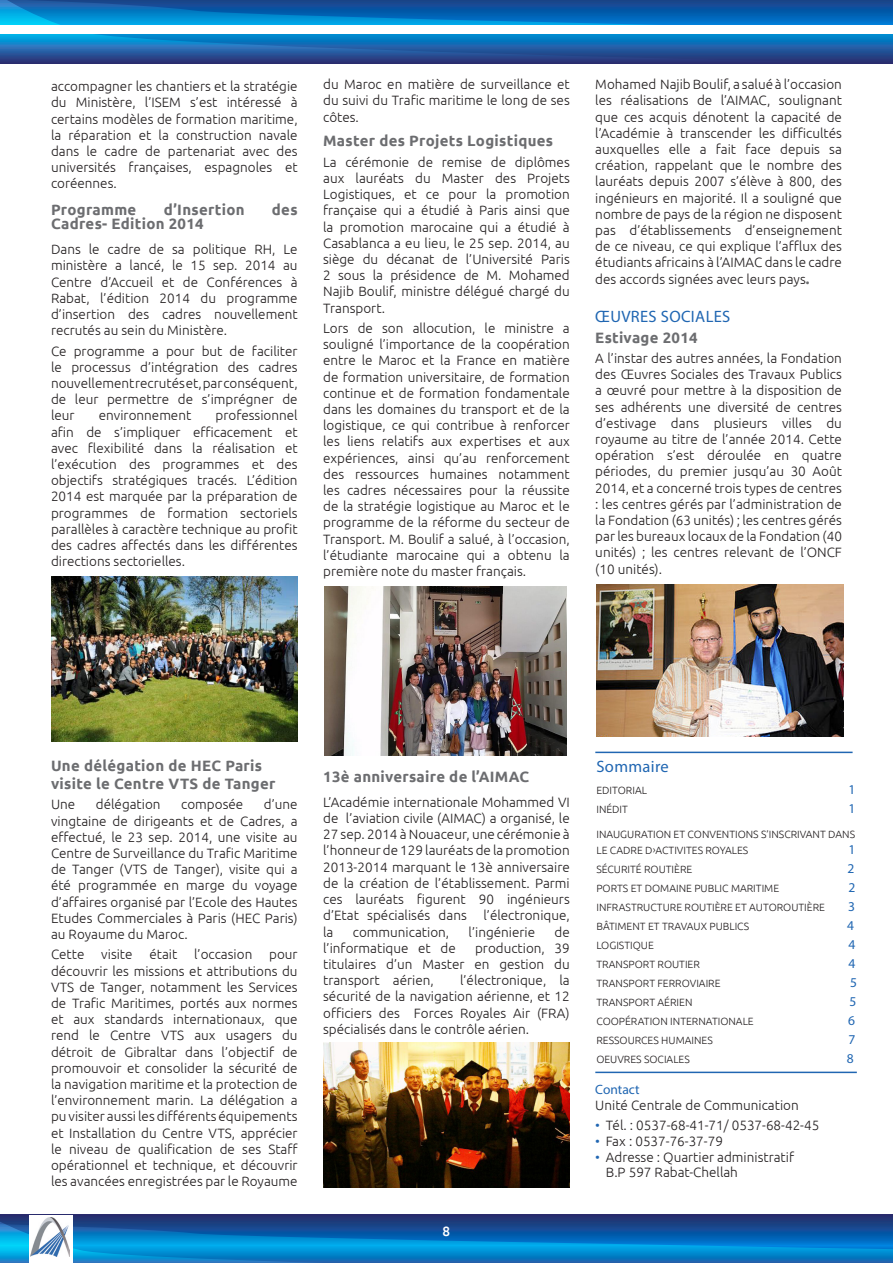
<style>
.page{position:relative;width:893px;height:1263px;background:#fff}
.page>*{position:absolute;margin:0;border:0;box-sizing:border-box;transform-origin:0 0}
.t1{font:16.5px "Myriad Pro";letter-spacing:.02em;color:#2066b2}
.t2{font:700 15px/18px "Ubuntu";letter-spacing:.02em;color:#6c6d70}
.t3{font:300 13.5px/16.2px "Ubuntu";color:#231f20;text-align:justify}
.t4{font:13.5px "Myriad Pro";color:#2066b2}
.t5{font:500 13.5px "Ubuntu";color:#fff}
.t6{font:300 10.5px/16.5px "Ubuntu";color:#231f20}
.s1{font-weight:700;font-size:15px;color:#6c6d70}
.s2{color:#2066b2}
</style>
<div class="page">
<svg style="left:0;top:34px;width:893px;height:30px;background:#1a5fa4"></svg>
<svg style="left:0;top:0;width:893px;height:25px;background:#086ab4"></svg>
<svg style="left:0;top:1215px;width:893px;height:48px;background:#0c6ab1"></svg>
<div style="left:29px;top:1215px;width:44px;height:48px;background:#fff"></div>
<img style="left:30px;top:1217px;width:40px;height:39px">
<hr style="left:595px;top:1071px;width:262px;height:2px;background:#2066b2">
<hr style="left:595px;top:752px;width:258px;height:1px;background:#2066b2">
<img style="left:51px;top:576px;width:247px;height:166px">
<img style="left:324px;top:587px;width:243px;height:168px">
<img style="left:596px;top:584px;width:247px;height:152px">
<img style="left:323px;top:1043px;width:247px;height:144px">
<p class="t3" style="left:51px;top:78px;width:248px">accompagner les chantiers et la stratégie du Ministère, l’ISEM s’est intéressé à certains modèles de formation maritime, la réparation et la construction navale dans le cadre de partenariat avec des universités françaises, espagnoles et coréennes.</p>
<p class="t2" style="left:51px;top:200px;width:87px">Programme</p>
<p class="t2" style="left:164px;top:200px;width:82px">d’Insertion</p>
<p class="t2" style="left:272px;top:200px;width:27px">des</p>
<p class="t2" style="left:51px;top:215px;width:154px">Cadres- Edition 2014</p>
<p class="t3" style="left:51px;top:241px;width:248px">Dans le cadre de sa politique RH, Le ministère a lancé, le 15 sep. 2014 au Centre d’Accueil et de Conférences à Rabat, l’édition 2014 du programme d’insertion des cadres nouvellement recrutés au sein du Ministère.</p>
<p class="t3" style="left:51px;top:342px;width:248px">Ce programme a pour but de faciliter le processus d’intégration des cadres nouvellement recrutés et, par conséquent, de leur permettre de s’imprégner de leur</p>
<p class="t3" style="left:51px;top:407px;width:248px;text-indent:165px">professionnel afin de s’impliquer efficacement et avec flexibilité dans la réalisation et l’exécution des programmes et des objectifs stratégiques tracés. L’édition 2014 est marquée par la préparation de programmes de formation sectoriels parallèles à caractère technique au profit des cadres affectés dans les différentes directions sectorielles.</p>
<p class="t3" style="left:99px;top:407px;width:94px">environnement</p>
<p class="t3" style="left:323px;top:76px;width:248px">du Maroc en matière de surveillance et du suivi du Trafic maritime le long de ses côtes.</p>
<p class="t2" style="left:323px;top:132px;width:232px">Master des Projets Logistiques</p>
<p class="t3" style="left:323px;top:153px;width:248px">La cérémonie de remise de diplômes aux lauréats du Master des Projets Logistiques, et ce pour la promotion française qui a étudié à Paris ainsi que la promotion marocaine qui a étudié à Casablanca a eu lieu, le 25 sep. 2014, au siège du décanat de l’Université Paris 2 sous la présidence de M. Mohamed Najib Boulif, ministre délégué chargé du Transport.</p>
<p class="t3" style="left:323px;top:320px;width:248px">Lors de son allocution, le ministre a souligné l’importance de la coopération entre le Maroc et la France en matière de formation universitaire, de formation continue et de formation fondamentale dans les domaines du transport et de la logistique, ce qui contribue à renforcer les liens relatifs aux expertises et aux expériences, ainsi qu’au renforcement des ressources humaines notamment les cadres nécessaires pour la réussite de la stratégie logistique au Maroc et le programme de la réforme du secteur de Transport. M. Boulif a salué, à l’occasion, l’étudiante marocaine qui a obtenu la première note du master français.</p>
<p class="t3" style="left:595px;top:76px;width:248px">Mohamed Najib Boulif, a salué à l’occasion les réalisations de l’AIMAC, soulignant que ces acquis dénotent la capacité de l’Académie à transcender les difficultés auxquelles elle a fait face depuis sa création, rappelant que le nombre des lauréats depuis 2007 s’élève à 800, des ingénieurs en majorité. Il a souligné que nombre de pays de la région ne disposent pas d’établissements d’enseignement de ce niveau, ce qui explique l’afflux des étudiants africains à l’AIMAC dans le cadre des accords signées avec leurs pays<span class="s1">.</span></p>
<p class="t1" style="left:595px;top:306px;width:137px">ŒUVRES SOCIALES</p>
<p class="t2" style="left:595px;top:328px;width:104px">Estivage 2014</p>
<p class="t3" style="left:595px;top:350px;width:248px">A l’instar des autres années, la Fondation des Œuvres Sociales des Travaux Publics a œuvré pour mettre à la disposition de ses adhérents une diversité de centres d’estivage dans plusieurs villes du royaume au titre de l’année 2014. Cette opération s’est déroulée en quatre périodes, du premier jusqu’au 30 Août 2014, et a concerné trois types de centres : les centres gérés par l’administration de la Fondation (63 unités) ; les centres gérés par les bureaux locaux de la Fondation (40 unités) ; les centres relevant de l’ONCF (10 unités).</p>
<p class="t2" style="left:51px;top:756px;width:226px">Une délégation de HEC Paris visite le Centre VTS de Tanger</p>
<p class="t3" style="left:51px;top:796px;width:26px">Une</p>
<p class="t3" style="left:96px;top:796px;width:66px">délégation</p>
<p class="t3" style="left:181px;top:796px;width:64px">composée</p>
<p class="t3" style="left:51px;top:796px;width:248px;text-indent:213px">d’une vingtaine de dirigeants et de Cadres, a effectué, le 23 sep. 2014, une visite au Centre de Surveillance du Trafic Maritime de Tanger (VTS de Tanger), visite qui a été programmée en marge du voyage d’affaires organisé par l’Ecole des Hautes Etudes Commerciales à Paris (HEC Paris) au Royaume du Maroc.</p>
<p class="t3" style="left:51px;top:946px;width:248px">Cette visite était l’occasion pour découvrir les missions et attributions du VTS de Tanger, notamment les Services de Trafic Maritimes, portés aux normes et aux standards internationaux, que rend le Centre VTS aux usagers du détroit de Gibraltar dans l’objectif de promouvoir et consolider la sécurité de la navigation maritime et la protection de l’environnement marin. La délégation a pu visiter aussi les différents équipements et Installation du Centre VTS, apprécier le niveau de qualification de ses Staff opérationnel et technique, et découvrir les avancées enregistrées par le Royaume</p>
<p class="t2" style="left:323px;top:768px;width:207px">13è anniversaire de l’AIMAC</p>
<p class="t3" style="left:323px;top:794px;width:248px">L’Académie internationale Mohammed VI de l’aviation civile (AIMAC) a organisé, le 27 sep. 2014 à Nouaceur, une cérémonie à l’honneur de 129 lauréats de la promotion 2013-2014 marquant le 13è anniversaire de la création de l’établissement. Parmi ces lauréats figurent 90 ingénieurs d’Etat spécialisés dans l’électronique, la</p>
<p class="t3" style="left:353px;top:923px;width:98px">communication,</p>
<p class="t3" style="left:469px;top:923px;width:68px">l’ingénierie</p>
<p class="t3" style="left:554px;top:923px;width:17px">de</p>
<p class="t3" style="left:323px;top:939px;width:134px">l’informatique et de</p>
<p class="t3" style="left:323px;top:939px;width:248px;text-indent:152px">production, 39 titulaires d’un Master en gestion du transport aérien,</p>
<p class="t3" style="left:323px;top:972px;width:248px;text-indent:137px">l’électronique, la sécurité de la navigation aérienne, et 12 officiers des Forces Royales Air (FRA) spécialisés dans le contrôle aérien.</p>
<p class="t5" style="left:443px;top:1223px;width:9px">8</p>
<p class="t1" style="left:596px;top:757px;width:74px">Sommaire</p>
<p class="t6" style="left:596px;top:781px;width:52px">EDITORIAL</p>
<p class="t4" style="left:849px;top:781px;width:8px">1</p>
<p class="t6" style="left:596px;top:800px;width:33px">INÉDIT</p>
<p class="t4" style="left:849px;top:800px;width:8px">1</p>
<p class="t6" style="left:596px;top:825px;width:260px">INAUGURATION ET CONVENTIONS S’INSCRIVANT DANS<br>LE CADRE D›ACTIVITES ROYALES</p>
<p class="t4" style="left:848px;top:841px;width:8px">1</p>
<p class="t6" style="left:596px;top:861px;width:97px">SÉCURITÉ ROUTIÈRE</p>
<p class="t4" style="left:848px;top:860px;width:8px">2</p>
<p class="t6" style="left:596px;top:880px;width:184px">PORTS ET DOMAINE PUBLIC MARITIME</p>
<p class="t4" style="left:848px;top:879px;width:8px">2</p>
<p class="t6" style="left:596px;top:899px;width:230px">INFRASTRUCTURE ROUTIÈRE ET AUTOROUTIÈRE</p>
<p class="t4" style="left:848px;top:898px;width:8px">3</p>
<p class="t6" style="left:596px;top:918px;width:154px">BÂTIMENT ET TRAVAUX PUBLICS</p>
<p class="t4" style="left:847px;top:917px;width:8px">4</p>
<p class="t6" style="left:596px;top:937px;width:59px">LOGISTIQUE</p>
<p class="t4" style="left:849px;top:936px;width:8px">4</p>
<p class="t6" style="left:596px;top:956px;width:105px">TRANSPORT ROUTIER</p>
<p class="t4" style="left:848px;top:955px;width:8px">4</p>
<p class="t6" style="left:596px;top:975px;width:126px">TRANSPORT FERROVIAIRE</p>
<p class="t4" style="left:850px;top:974px;width:8px">5</p>
<p class="t6" style="left:596px;top:994px;width:98px">TRANSPORT AÉRIEN</p>
<p class="t4" style="left:849px;top:993px;width:8px">5</p>
<p class="t6" style="left:596px;top:1013px;width:159px">COOPÉRATION INTERNATIONALE</p>
<p class="t4" style="left:848px;top:1012px;width:8px">6</p>
<p class="t6" style="left:596px;top:1032px;width:118px">RESSOURCES HUMAINES</p>
<p class="t4" style="left:849px;top:1031px;width:8px">7</p>
<p class="t6" style="left:596px;top:1051px;width:95px">OEUVRES SOCIALES</p>
<p class="t4" style="left:847px;top:1050px;width:8px">8</p>
<p class="t4" style="left:595px;top:1081px;width:46px">Contact</p>
<p class="t3" style="left:595px;top:1097px;width:205px">Unité Centrale de Communication</p>
<p class="t3" style="left:595px;top:1117px;width:225px"><span class="s2">•</span> Tél. : 0537-68-41-71/ 0537-68-42-45</p>
<p class="t3" style="left:595px;top:1133px;width:129px"><span class="s2">•</span> Fax : 0537-76-37-79</p>
<p class="t3" style="left:606px;top:1148px;width:190px;line-height:15.8px;text-indent:-11px"><span class="s2">•</span> Adresse : Quartier administratif<br>B.P 597 Rabat-Chellah</p>
</div>
